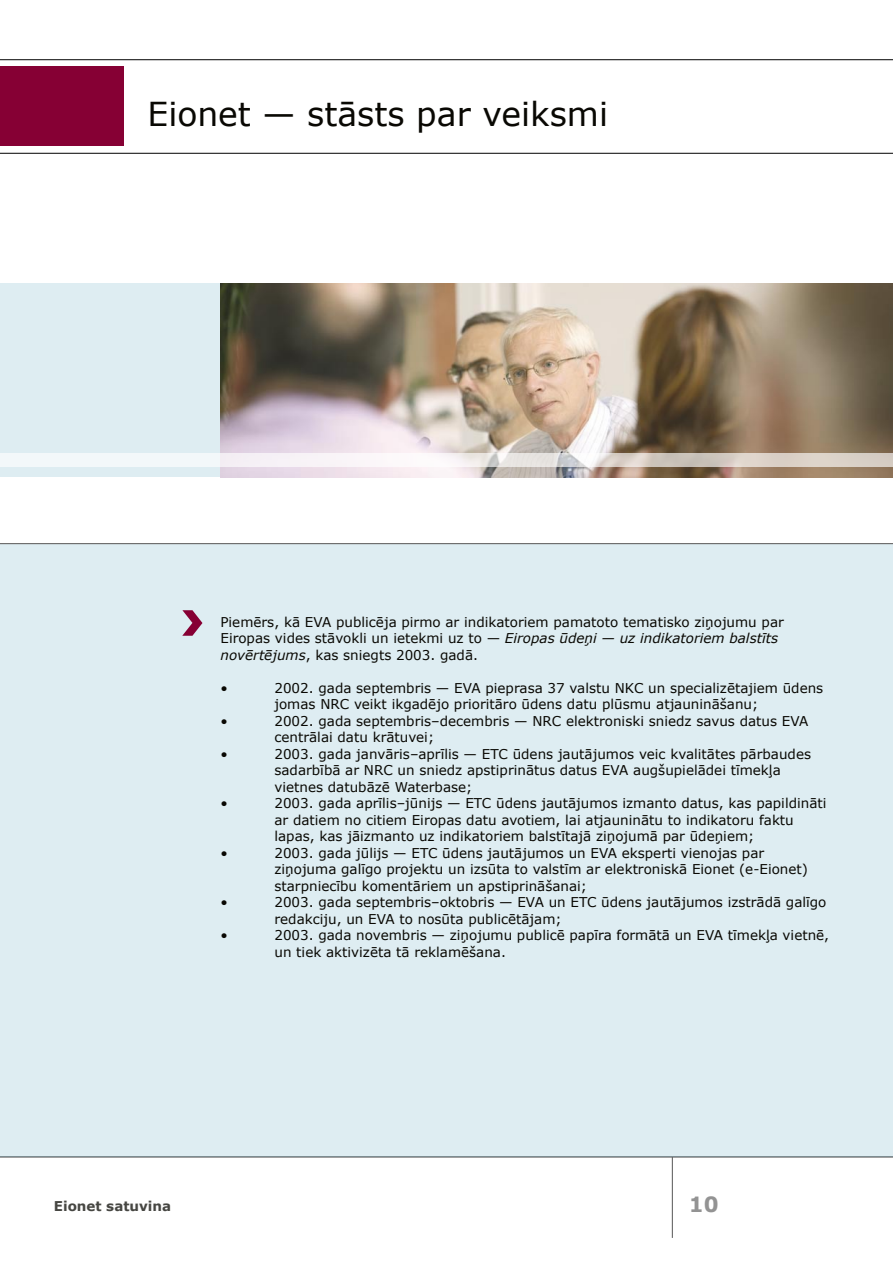
<style>
.page{position:relative;width:893px;height:1263px;background:#fff}
.page>*{position:absolute;margin:0;border:0;box-sizing:border-box;transform-origin:0 0}
.Page_Title{font:33px "Verdana";color:#090803}
.t1{font:700 21px "Verdana";color:#939393}
.Text{font:13.5px/16.5px "Verdana";color:#090803}
.t2{font:700 13.5px "Verdana";color:#464642}
.s1{font-style:italic}
</style>
<div class="page">
<hr style="left:672px;top:1157px;width:1px;height:81px;background:#565656">
<div style="left:0;top:283px;width:228px;height:194px;background:#deedf2"></div>
<div style="left:0;top:67px;width:124px;height:79px;background:#860034"></div>
<hr style="left:0;top:153px;width:893px;height:1px;background:#000">
<hr style="left:0;top:59px;width:893px;height:1px;background:#000">
<div style="left:0;top:544px;width:893px;height:613px;background:#deedf2"></div>
<svg style="left:182px;top:610px;width:20px;height:26px"></svg>
<hr style="left:0;top:543px;width:893px;height:1px;background:#565656">
<img style="left:220px;top:283px;width:673px;height:194px">
<svg style="left:0;top:453px;width:893px;height:13px;fill:#f3f0f5"></svg>
<p class="Page_Title" style="left:147px;top:93px;width:462px">Eionet — stāsts par veiksmi</p>
<p class="Text" style="left:220px;top:613px;width:565px">Piemērs, kā EVA publicēja pirmo ar indikatoriem pamatoto tematisko ziņojumu par<br>Eiropas vides stāvokli un ietekmi uz to — <span class="s1">Eiropas ūdeņi — uz indikatoriem balstīts novērtējums</span>, kas sniegts 2003. gadā.</p>
<p class="Text" style="left:220px;top:679px;width:9px">•</p>
<p class="Text" style="left:274px;top:679px;width:550px">2002. gada septembris — EVA pieprasa 37 valstu NKC un specializētajiem ūdens jomas NRC veikt ikgadējo prioritāro ūdens datu plūsmu atjaunināšanu;</p>
<p class="Text" style="left:220px;top:712px;width:9px">•</p>
<p class="Text" style="left:274px;top:712px;width:535px">2002. gada septembris–decembris — NRC elektroniski sniedz savus datus EVA centrālai datu krātuvei;</p>
<p class="Text" style="left:220px;top:745px;width:9px">•</p>
<p class="Text" style="left:274px;top:745px;width:538px">2003. gada janvāris–aprīlis — ETC ūdens jautājumos veic kvalitātes pārbaudes sadarbībā ar NRC un sniedz apstiprinātus datus EVA augšupielādei tīmekļa vietnes datubāzē Waterbase;</p>
<p class="Text" style="left:220px;top:794px;width:9px">•</p>
<p class="Text" style="left:274px;top:794px;width:553px">2003. gada aprīlis–jūnijs — ETC ūdens jautājumos izmanto datus, kas papildināti ar datiem no citiem Eiropas datu avotiem, lai atjauninātu to indikatoru faktu lapas, kas jāizmanto uz indikatoriem balstītajā ziņojumā par ūdeņiem;</p>
<p class="Text" style="left:220px;top:844px;width:9px">•</p>
<p class="Text" style="left:274px;top:844px;width:535px">2003. gada jūlijs — ETC ūdens jautājumos un EVA eksperti vienojas par ziņojuma galīgo projektu un izsūta to valstīm ar elektroniskā Eionet (e-Eionet) starpniecību komentāriem un apstiprināšanai;</p>
<p class="Text" style="left:220px;top:893px;width:9px">•</p>
<p class="Text" style="left:274px;top:893px;width:553px">2003. gada septembris–oktobris — EVA un ETC ūdens jautājumos izstrādā galīgo redakciju, un EVA to nosūta publicētājam;</p>
<p class="Text" style="left:220px;top:926px;width:9px">•</p>
<p class="Text" style="left:274px;top:926px;width:556px">2003. gada novembris — ziņojumu publicē papīra formātā un EVA tīmekļa vietnē, un tiek aktivizēta tā reklamēšana.</p>
<p class="t2" style="left:54px;top:1198px;width:119px">Eionet satuvina</p>
<h2 class="t1" style="left:689px;top:1191px;width:31px">10</h2>
</div>
